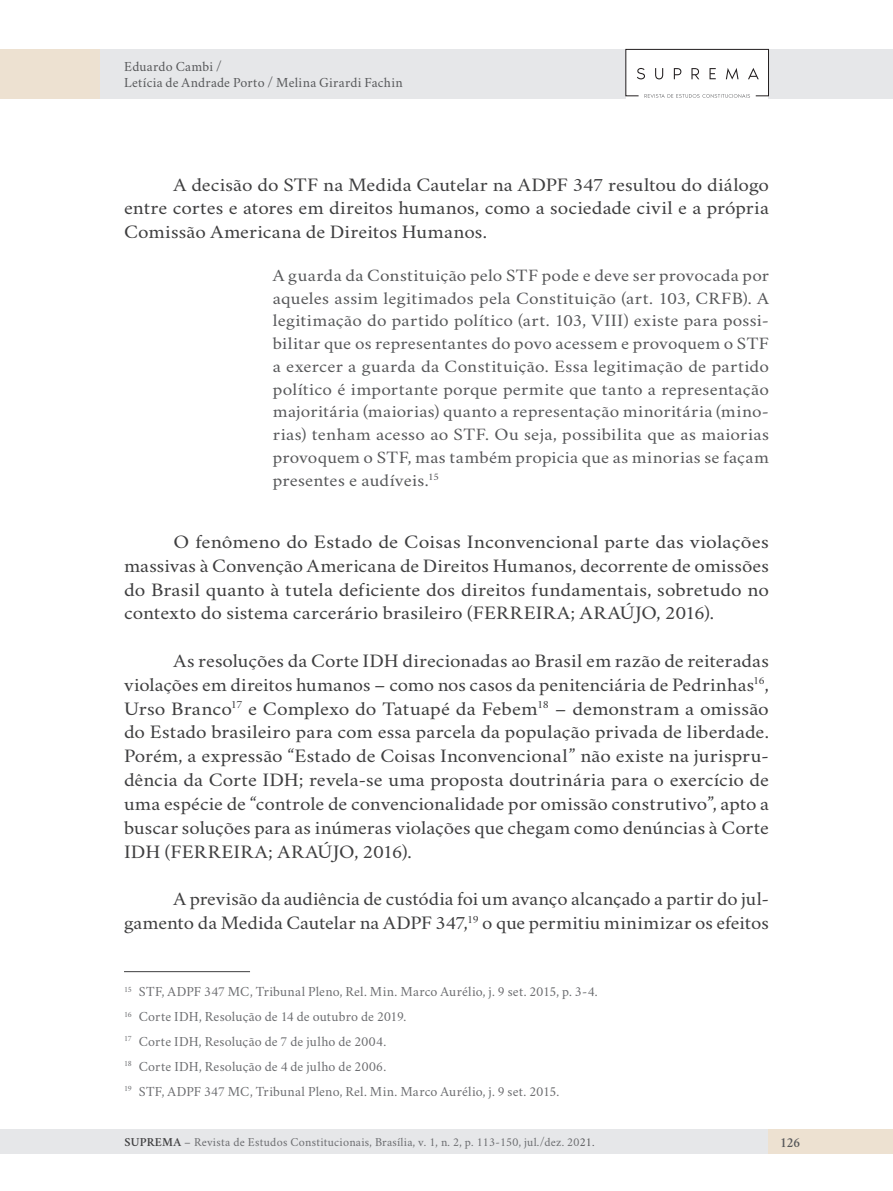
<style>
.page{position:relative;width:893px;height:1191px;background:#fff}
.page>*{position:absolute;margin:0;border:0;box-sizing:border-box;transform-origin:0 0}
.texto_corrido_pt{font:19.25px/23.8px "Crimson";color:#3e3e3f;text-align:justify;scale:1.09 1}
.texto_corrido_pt-2{font:19.25px/23.8px "Crimson";color:#3e3e3f;text-align:justify;scale:1.12 1}
.texto_corrido_pt-3{font:19.25px/23.8px "Crimson";color:#3e3e3f;text-align:justify;scale:1.1 1}
.texto_corrido_pt-4{font:19.25px/23.8px "Crimson";color:#3e3e3f;text-align:right;scale:1.07 1}
.TEXTO_CORRIDO_COM_R{font:17.5px/22.8px "Crimson";letter-spacing:.01em;color:#57585a;text-align:justify;scale:1.1 1}
.FOOTNOTE{font:14px "Crimson";letter-spacing:.015em;color:#6c6d70}
.t1{font:14px/15.8px "Crimson";letter-spacing:.02em;color:#57585a}
.t2{font:600 14px "Crimson";color:#57585a}
.t3{font:12.25px "Crimson";letter-spacing:.02em;color:#6c6d70}
.s1{font-weight:600;color:#3e3e3f}
.s2{color:#57585a}
</style>
<div class="page">
<hr style="left:124px;top:971px;width:126px;height:1px;background:#3e3e3f">
<div style="left:0;top:1129px;width:790px;height:25px;background:#e6e7e9"></div>
<div style="left:0;top:49px;width:892px;height:50px;background:#e6e7e9"></div>
<div style="left:768px;top:1129px;width:124px;height:25px;background:#ede1d1"></div>
<div style="left:0;top:49px;width:99px;height:50px;background:#ede1d1"></div>
<div style="left:626px;top:50px;width:142px;height:49px;background:#fff"></div>
<svg style="left:625px;top:48px;width:144px;height:50px"></svg>
<p class="t1" style="left:124px;top:57px;width:280px">Eduardo Cambi /<br>Letícia de Andrade Porto / Melina Girardi Fachin</p>
<p class="texto_corrido_pt-3" style="left:124px;top:170px;width:588px;text-indent:50px">A decisão do STF na Medida Cautelar na ADPF 347 resultou do diálogo entre cortes e atores em direitos humanos, como a sociedade civil e a própria Comissão Americana de Direitos Humanos.</p>
<p class="TEXTO_CORRIDO_COM_R" style="left:273px;top:261px;width:453px">A guarda da Constituição pelo STF pode e deve ser provocada por aqueles assim legitimados pela Constituição (art. 103, CRFB). A legitimação do partido político (art. 103, VIII) existe para possi&shy;bilitar que os representantes do povo acessem e provoquem o STF a exercer a guarda da Constituição. Essa legitimação de partido político é importante porque permite que tanto a representação majoritária (maiorias) quanto a representação minoritária (mino&shy;rias) tenham acesso ao STF. Ou seja, possibilita que as maiorias provoquem o STF, mas também propicia que as minorias se façam presentes e audíveis.<sup>15</sup></p>
<p class="texto_corrido_pt-2" style="left:124px;top:527px;width:577px;text-indent:50px">O fenômeno do Estado de Coisas Inconvencional parte das violações massivas à Convenção Americana de Direitos Humanos, decorrente de omissões do Brasil quanto à tutela deficiente dos direitos fundamentais, sobretudo no contexto do sistema carcerário brasileiro (FERREIRA; ARAÚJO, 2016).</p>
<p class="texto_corrido_pt" style="left:124px;top:646px;width:593px;text-indent:50px">As resoluções da Corte IDH direcionadas ao Brasil em razão de reiteradas violações em direitos humanos – como nos casos da penitenciária de Pedrinhas<sup>16</sup>, Urso Branco<sup>17</sup> e Complexo do Tatuapé da Febem<sup>18</sup> – demonstram a omissão do Estado brasileiro para com essa parcela da população privada de liberdade.<br>Porém, a expressão “Estado de Coisas Inconvencional” não existe na jurispru&shy;dência da Corte IDH; revela-se uma proposta doutrinária para o exercício de uma espécie de “controle de convencionalidade por omissão construtivo”, apto a buscar soluções para as inúmeras violações que chegam como denúncias à Corte IDH (FERREIRA; ARAÚJO, 2016).</p>
<p class="texto_corrido_pt-4" style="left:124px;top:884px;width:604px">A previsão da audiência de custódia foi um avanço alcançado a partir do jul&shy;gamento da Medida Cautelar na ADPF 347,<sup>19</sup> o que permitiu minimizar os efeitos</p>
<p class="FOOTNOTE" style="left:124px;top:980px;width:475px"><sup>15</sup> STF, ADPF 347 MC, Tribunal Pleno, Rel. Min. Marco Aurélio, j. 9 set. 2015, p. 3-4.</p>
<p class="FOOTNOTE" style="left:124px;top:1005px;width:284px"><sup>16</sup> Corte IDH, Resolução de 14 de outubro de 2019.</p>
<p class="FOOTNOTE" style="left:124px;top:1030px;width:264px"><sup>17</sup> Corte IDH, Resolução de 7 de julho de 2004.</p>
<p class="FOOTNOTE" style="left:124px;top:1055px;width:264px"><sup>18</sup> Corte IDH, Resolução de 4 de julho de 2006.</p>
<p class="FOOTNOTE" style="left:124px;top:1080px;width:437px"><sup>19</sup> STF, ADPF 347 MC, Tribunal Pleno, Rel. Min. Marco Aurélio, j. 9 set. 2015.</p>
<p class="t3" style="left:125px;top:1132px;width:472px"><span class="s1">SUPREMA</span> – Revista de Estudos Constitucionais, Brasília, v. 1, n. 2, p. 113-150, jul./dez. 20<span class="s2">21.</span></p>
<p class="t2" style="left:780px;top:1132px;width:21px">126</p>
</div>
